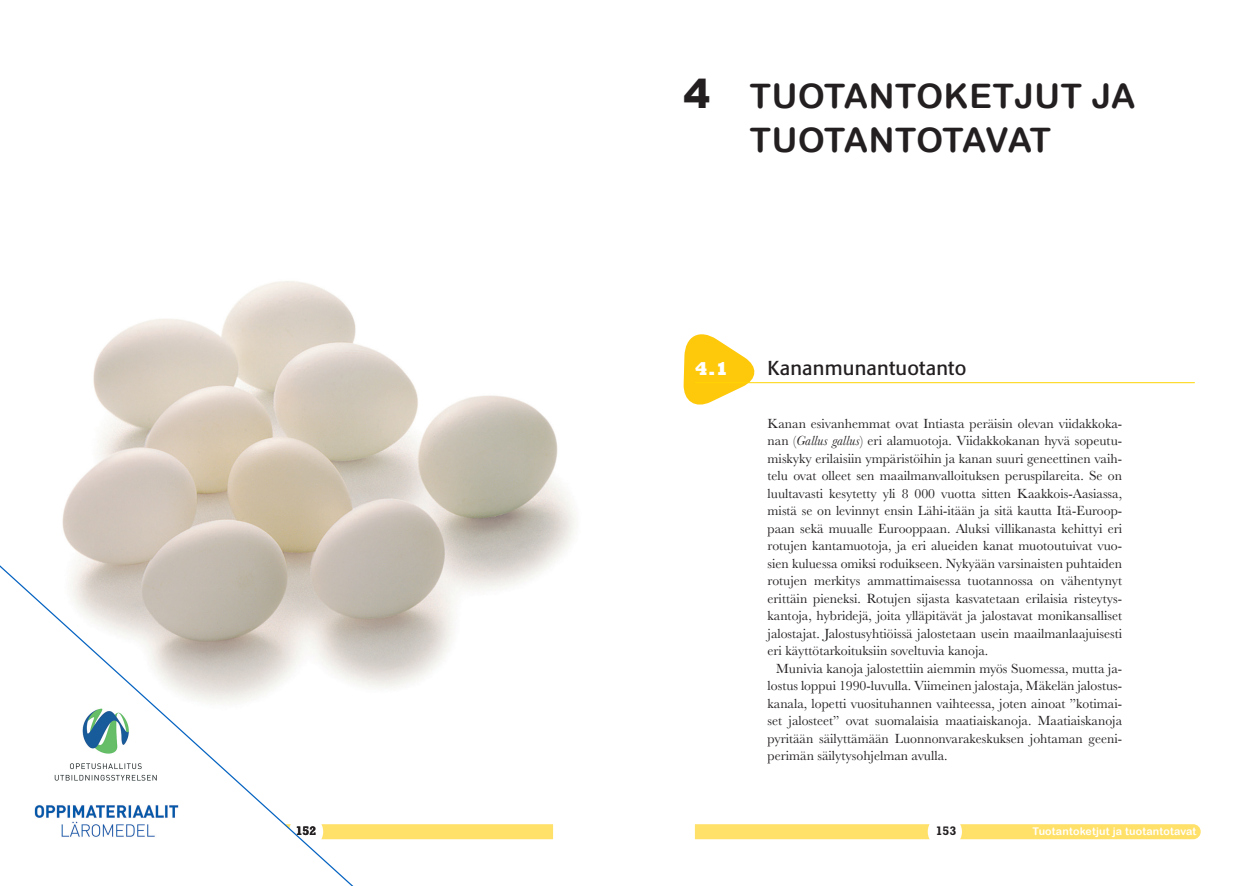
<style>
.page{position:relative;width:1248px;height:886px;background:#fff}
.page>*{position:absolute;margin:0;border:0;box-sizing:border-box;transform-origin:0 0}
.t1{font:33.75px/43.8px "Arial Rounded MT Bold";letter-spacing:.02em;color:#231f20;text-align:center}
.t2{font:20px "Formata";letter-spacing:.01em;color:#231f20}
.t3{font:800 18.75px "Rockwell";color:#fff}
.Body_Text{font:13.75px/17.5px "Baskerville";color:#231f20;text-align:justify}
.t4{font:700 12.5px "Rockwell";color:#231f20}
.t5{font:10.62px "Arial Rounded MT Bold";letter-spacing:.02em;color:#fff}
.s1{font-family:"Arial";font-weight:900;font-size:40px}
.s2{font-style:italic}
</style>
<div class="page">
<svg style="left:694px;top:824px;width:506px;height:15px;background:#ffe06b"></svg>
<div style="left:374px;top:824px;width:179px;height:15px;background:#ffe068"></div>
<div style="left:927px;top:814px;width:34px;height:35px;background:#fff;border-radius:50%"></div>
<svg style="left:683px;top:334px;width:75px;height:71px"></svg>
<img style="left:62px;top:281px;width:515px;height:407px">
<hr style="left:694px;top:382px;width:500px;height:1px;background:#fed503">
<svg style="left:0;top:560px;width:374px;height:326px"></svg>
<img style="left:34px;top:804px;width:145px;height:34px">
<h1 class="t1" style="left:683px;top:73px;width:453px"><span class="s1">4</span> TUOTANTOKETJUT JA<br>TUOTANTOTAVAT</h1>
<h2 class="t3" style="left:694px;top:358px;width:35px">4.1</h2>
<h2 class="t2" style="left:767px;top:356px;width:200px">Kananmunantuotanto</h2>
<p class="Body_Text" style="left:767px;top:415px;width:356px">Kanan esivanhemmat ovat Intiasta peräisin olevan viidakkoka&shy;nan (<span class="s2">Gallus gallus</span>) eri alamuotoja. Viidakkokanan hyvä sopeutu&shy;miskyky erilaisiin ympäristöihin ja kanan suuri geneettinen vaih&shy;telu ovat olleet sen maailmanvalloituksen peruspilareita. Se on luultavasti kesytetty yli 8 000 vuotta sitten Kaakkois-Aasiassa, mistä se on levinnyt ensin Lähi-itään ja sitä kautta Itä-Euroop&shy;paan sekä muualle Eurooppaan. Aluksi villikanasta kehittyi eri rotujen kantamuotoja, ja eri alueiden kanat muotoutuivat vuo&shy;sien kuluessa omiksi roduikseen. Nykyään varsinaisten puhtaiden rotujen merkitys ammattimaisessa tuotannossa on vähentynyt erittäin pieneksi. Rotujen sijasta kasvatetaan erilaisia risteytys&shy;kantoja, hybridejä, joita ylläpitävät ja jalostavat monikansalliset jalostajat. Jalostusyhtiöissä jalostetaan usein maailmanlaajuisesti eri käyttötarkoituksiin soveltuvia kanoja.</p>
<p class="Body_Text" style="left:767px;top:660px;width:356px;text-indent:9px">Munivia kanoja jalostettiin aiemmin myös Suomessa, mutta ja&shy;lostus loppui 1990-luvulla. Viimeinen jalostaja, Mäkelän jalostus&shy;kanala, lopetti vuosituhannen vaihteessa, joten ainoat ”kotimai&shy;set jalosteet” ovat suomalaisia maatiaiskanoja. Maatiaiskanoja pyritään säilyttämään Luonnonvarakeskuksen johtaman geeni&shy;perimän säilytysohjelman avulla.</p>
<p class="t4" style="left:296px;top:824px;width:22px">152</p>
<p class="t4" style="left:935px;top:824px;width:22px">153</p>
<p class="t5" style="left:1032px;top:825px;width:165px">Tuotantoketjut ja tuotantotavat</p>
</div>
